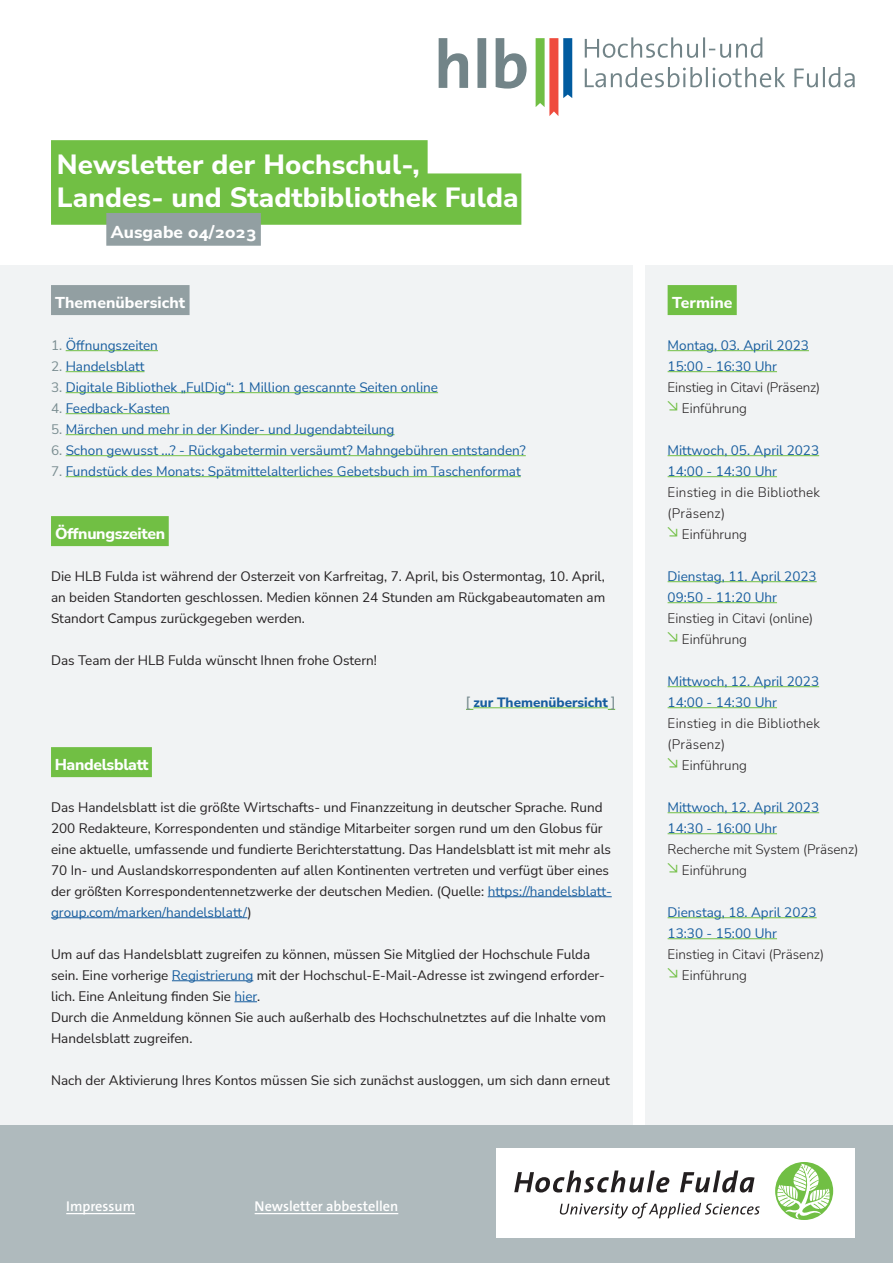
<style>
.page{position:relative;width:893px;height:1263px;background:#fff}
.page>*{position:absolute;margin:0;border:0;box-sizing:border-box;transform-origin:0 0}
.t1{font:800 27.75px/33.3px "Nunito Sans";letter-spacing:.005em;color:#fff}
.t2{font:800 17.25px "Nunito Sans";letter-spacing:.005em;color:#fff}
.t3{font:800 15.75px "Nunito Sans";letter-spacing:-.02em;color:#fff}
.t4{font:800 15.75px "Nunito Sans";letter-spacing:.005em;color:#fff}
.t5{font:600 14.25px "The Sans Os F";color:#fff}
.t6{font:13.5px/21px "Nunito Sans";color:#231f20}
.t7{font:13.5px/21px "Nunito Sans";color:#175d9e}
.t8{font:300 13.5px/21px "Nunito Sans";color:#231f20}
.t9{font:300 13.5px/21px "Nunito Sans";letter-spacing:.02em;color:#231f20}
.t10{font:800 13.5px "Nunito Sans";color:#175d9e}
.s1{color:#7a8d91}
.s2{font-family:"The Sans Os F";font-weight:600;color:#7a8d91}
.s3{color:#175d9e}
</style>
<div class="page">
<div style="left:0;top:266px;width:632px;height:859px;background:#f1f3f4"></div>
<div style="left:645px;top:266px;width:248px;height:859px;background:#f1f3f4"></div>
<div style="left:0;top:1125px;width:893px;height:138px;background:#afbabd"></div>
<hr style="left:66px;top:1213px;width:69px;height:1px;background:#fff">
<hr style="left:255px;top:1213px;width:143px;height:1px;background:#fff">
<div style="left:496px;top:1148px;width:359px;height:90px;background:#fff"></div>
<div style="left:775px;top:1162px;width:58px;height:58px;background:#71bf44;border-radius:50%"></div>
<svg style="left:777px;top:1163px;width:53px;height:55px"></svg>
<svg style="left:514px;top:1170px;width:155px;height:22px"></svg>
<svg style="left:680px;top:1170px;width:74px;height:22px"></svg>
<svg style="left:559px;top:1203px;width:201px;height:15px"></svg>
<div style="left:51px;top:140px;width:377px;height:51px;background:#71bf44"></div>
<div style="left:51px;top:173px;width:470px;height:52px;background:#71bf44"></div>
<div style="left:106px;top:213px;width:155px;height:33px;background:#929fa2"></div>
<div style="left:51px;top:516px;width:118px;height:30px;background:#71bf44"></div>
<hr style="left:473px;top:707px;width:135px;height:1px;background:#71bf44">
<div style="left:51px;top:747px;width:101px;height:30px;background:#71bf44"></div>
<hr style="left:488px;top:896px;width:124px;height:1px;background:#175d9e">
<hr style="left:51px;top:917px;width:196px;height:1px;background:#175d9e">
<hr style="left:172px;top:980px;width:81px;height:1px;background:#175d9e">
<svg style="left:235px;top:1001px;width:22px;height:1px"></svg>
<div style="left:668px;top:285px;width:69px;height:30px;background:#71bf44"></div>
<div style="left:51px;top:285px;width:139px;height:30px;background:#929fa2"></div>
<hr style="left:66px;top:350px;width:92px;height:1px;background:#71bf44">
<hr style="left:66px;top:371px;width:79px;height:1px;background:#71bf44">
<hr style="left:66px;top:392px;width:372px;height:1px;background:#71bf44">
<hr style="left:66px;top:413px;width:104px;height:1px;background:#71bf44">
<hr style="left:66px;top:434px;width:329px;height:1px;background:#71bf44">
<hr style="left:66px;top:455px;width:460px;height:1px;background:#71bf44">
<hr style="left:66px;top:476px;width:455px;height:1px;background:#71bf44">
<svg style="left:585px;top:67px;width:270px;height:20px"></svg>
<svg style="left:585px;top:37px;width:177px;height:21px"></svg>
<svg style="left:439px;top:38px;width:88px;height:51px"></svg>
<svg style="left:536px;top:38px;width:36px;height:78px"></svg>
<hr style="left:668px;top:455px;width:151px;height:1px;background:#71bf44">
<hr style="left:668px;top:476px;width:109px;height:1px;background:#71bf44">
<hr style="left:668px;top:686px;width:151px;height:1px;background:#71bf44">
<hr style="left:668px;top:707px;width:109px;height:1px;background:#71bf44">
<hr style="left:668px;top:812px;width:151px;height:1px;background:#71bf44">
<hr style="left:668px;top:833px;width:109px;height:1px;background:#71bf44">
<hr style="left:668px;top:581px;width:149px;height:1px;background:#71bf44">
<hr style="left:668px;top:602px;width:109px;height:1px;background:#71bf44">
<hr style="left:668px;top:917px;width:149px;height:1px;background:#71bf44">
<hr style="left:668px;top:938px;width:109px;height:1px;background:#71bf44">
<hr style="left:668px;top:350px;width:141px;height:1px;background:#71bf44">
<hr style="left:668px;top:371px;width:109px;height:1px;background:#71bf44">
<h1 class="t1" style="left:57px;top:147px;width:463px">Newsletter der Hochschul-,<br>Landes- und Stadtbibliothek Fulda</h1>
<p class="t2" style="left:111px;top:219px;width:147px">Ausgabe 04/2023</p>
<p class="t4" style="left:55px;top:291px;width:132px">Themenübersicht</p>
<p class="t4" style="left:672px;top:291px;width:62px">Termine</p>
<p class="t7" style="left:51px;top:334px;width:108px"><span class="s1">1.</span> Öffnungszeiten</p>
<p class="t7" style="left:51px;top:355px;width:95px"><span class="s1">2.</span> Handelsblatt</p>
<p class="t7" style="left:51px;top:376px;width:389px"><span class="s1">3.</span> Digitale Bibliothek „FulDig“: 1 Million gescannte Seiten online</p>
<p class="t7" style="left:51px;top:397px;width:120px"><span class="s1">4.</span> Feedback-Kasten</p>
<p class="t7" style="left:51px;top:418px;width:345px"><span class="s1">5.</span> Märchen und mehr in der Kinder- und Jugendabteilung</p>
<p class="t7" style="left:51px;top:439px;width:476px"><span class="s1">6.</span> Schon gewusst ...? - Rückgabetermin versäumt? Mahngebühren entstanden?</p>
<p class="t7" style="left:51px;top:460px;width:471px"><span class="s1">7.</span> Fundstück des Monats: Spätmittelalterliches Gebetsbuch im Taschenformat</p>
<p class="t7" style="left:668px;top:334px;width:143px">Montag, 03. April 2023<br>15:00 - 16:30 Uhr</p>
<p class="t8" style="left:668px;top:376px;width:154px">Einstieg in Citavi (Präsenz) <sup>↘</sup> Einführung</p>
<p class="t7" style="left:668px;top:439px;width:153px">Mittwoch, 05. April 2023<br>14:00 - 14:30 Uhr</p>
<p class="t9" style="left:668px;top:481px;width:154px">Einstieg in die Bibliothek (Präsenz)<br><sup>↘</sup> Einführung</p>
<p class="t3" style="left:55px;top:522px;width:112px">Öffnungszeiten</p>
<p class="t6" style="left:51px;top:565px;width:556px;text-align:justify">Die HLB Fulda ist während der Osterzeit von Karfreitag, 7. April, bis Ostermontag, 10. April, an beiden Standorten geschlossen. Medien können 24 Stunden am Rückgabeautomaten am Standort Campus zurückgegeben werden.</p>
<p class="t6" style="left:51px;top:649px;width:327px">Das Team der HLB Fulda wünscht Ihnen frohe Ostern!</p>
<p class="t10" style="left:466px;top:692px;width:151px"><span class="s2">[</span> zur Themenübersicht <span class="s2">]</span></p>
<p class="t7" style="left:668px;top:565px;width:151px">Dienstag, 11. April 2023<br>09:50 - 11:20 Uhr</p>
<p class="t8" style="left:668px;top:607px;width:147px">Einstieg in Citavi (online) <sup>↘</sup> Einführung</p>
<p class="t7" style="left:668px;top:670px;width:153px">Mittwoch, 12. April 2023<br>14:00 - 14:30 Uhr</p>
<p class="t9" style="left:668px;top:712px;width:154px">Einstieg in die Bibliothek (Präsenz)<br><sup>↘</sup> Einführung</p>
<p class="t7" style="left:668px;top:796px;width:153px">Mittwoch, 12. April 2023<br>14:30 - 16:00 Uhr</p>
<p class="t8" style="left:668px;top:838px;width:192px">Recherche mit System (Präsenz) <sup>↘</sup> Einführung</p>
<p class="t3" style="left:55px;top:753px;width:95px">Handelsblatt</p>
<p class="t6" style="left:51px;top:796px;width:562px">Das Handelsblatt ist die größte Wirtschafts- und Finanzzeitung in deutscher Sprache. Rund 200 Redakteure, Korrespondenten und ständige Mitarbeiter sorgen rund um den Globus für eine aktuelle, umfassende und fundierte Berichterstattung. Das Handelsblatt ist mit mehr als 70 In- und Auslandskorrespondenten auf allen Kontinenten vertreten und verfügt über eines der größten Korrespondentennetzwerke der deutschen Medien. (Quelle: <span class="s3">https://handelsblatt&shy;group.com/marken/handelsblatt/</span>)</p>
<p class="t6" style="left:51px;top:943px;width:556px">Um auf das Handelsblatt zugreifen zu können, müssen Sie Mitglied der Hochschule Fulda sein. Eine vorherige <span class="s3">Registrierung</span> mit der Hochschul-E-Mail-Adresse ist zwingend erforder&shy;lich. Eine Anleitung finden Sie <span class="s3">hier</span>.<br>Durch die Anmeldung können Sie auch außerhalb des Hochschulnetztes auf die Inhalte vom Handelsblatt zugreifen.</p>
<p class="t6" style="left:51px;top:1069px;width:560px">Nach der Aktivierung Ihres Kontos müssen Sie sich zunächst ausloggen, um sich dann erneut</p>
<p class="t7" style="left:668px;top:901px;width:151px">Dienstag, 18. April 2023<br>13:30 - 15:00 Uhr</p>
<p class="t8" style="left:668px;top:943px;width:158px">Einstieg in Citavi (Präsenz) <sup>↘</sup> Einführung</p>
<p class="t5" style="left:66px;top:1197px;width:70px">Impressum</p>
<p class="t5" style="left:255px;top:1197px;width:145px">Newsletter abbestellen</p>
</div>
